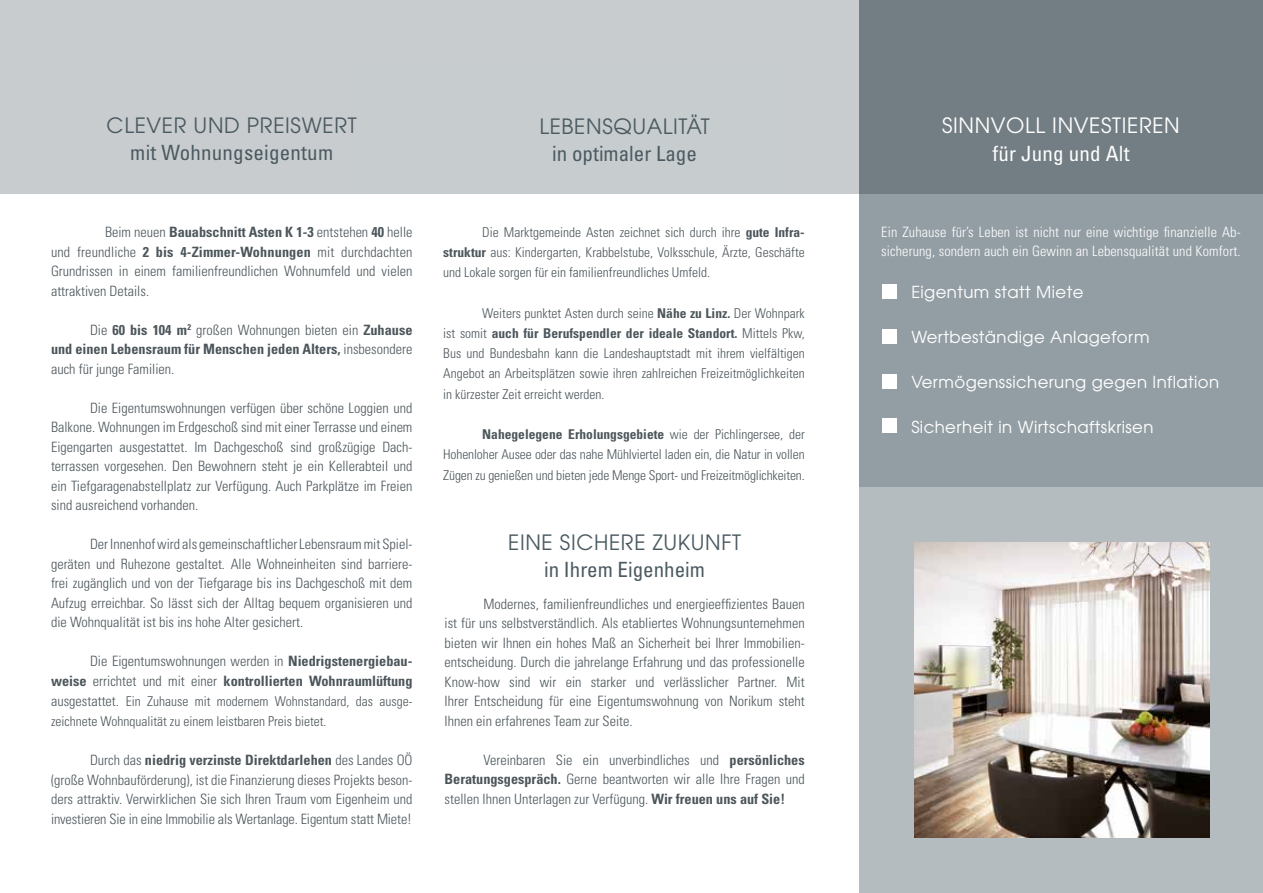
<style>
.page{position:relative;width:1263px;height:893px;background:#fff}
.page>*{position:absolute;margin:0;border:0;box-sizing:border-box;transform-origin:0 0}
.t1{font:21px "Avant Garde LT";letter-spacing:.03em;color:#4b5a61}
.t2{font:condensed 21px "Univers";color:#4b5a61}
.t3{font:21px "Avant Garde LT";letter-spacing:.03em;color:#fff}
.t4{font:condensed 21px "Univers";letter-spacing:.01em;color:#fff}
.t5{font:16.5px "Avant Garde";letter-spacing:.025em;color:#fff}
.t6{font:300 condensed 14.25px/19.5px "Univers";color:#4c565b;text-align:justify}
.t7{font:300 condensed 14.25px/19.5px "Univers";letter-spacing:.005em;color:#fff}
.t8{font:700 condensed 14.25px/19.5px "Univers";color:#4c565b;text-align:right}
.t9{font:300 condensed 13.5px/20.2px "Univers";color:#4c565b;text-align:justify}
.s1{font-weight:700}
.s2{font-weight:300}
.s3{font-size:14.25px}
</style>
<div class="page">
<div style="left:859px;top:0;width:404px;height:893px;background:#939ea4"></div>
<svg style="left:0;top:0;width:1263px;height:194px;background:#acb3b6"></svg>
<div style="left:882px;top:284px;width:15px;height:15px;background:#fff"></div>
<div style="left:882px;top:330px;width:15px;height:14px;background:#fff"></div>
<div style="left:882px;top:375px;width:15px;height:14px;background:#fff"></div>
<div style="left:882px;top:418px;width:15px;height:14px;background:#fff"></div>
<div style="left:857px;top:487px;width:406px;height:406px;background:#b4bcc0"></div>
<img style="left:914px;top:542px;width:295px;height:295px">
<h1 class="t1" style="left:107px;top:113px;width:252px">CLEVER UND PREISWERT</h1>
<h1 class="t2" style="left:130px;top:139px;width:204px">mit Wohnungseigentum</h1>
<p class="t6" style="left:51px;top:222px;width:363px;text-indent:54px">Beim neuen <span class="s1">Bauabschnitt Asten K 1-3</span> entstehen <span class="s1">40</span> helle und freundliche <span class="s1">2 bis 4-Zimmer-Wohnungen</span> mit durchdachten Grundrissen in einem familienfreundlichen Wohnumfeld und vielen attraktiven Details.</p>
<p class="t6" style="left:51px;top:320px;width:363px;text-indent:39px">Die <span class="s1">60 bis 104 m</span><sup>2</sup> großen Wohnungen bieten ein <span class="s1">Zuhause und einen Lebensraum für Menschen jeden Alters,</span> insbesondere auch für junge Familien.</p>
<p class="t6" style="left:51px;top:398px;width:363px;text-indent:39px">Die Eigentumswohnungen verfügen über schöne Loggien und Balkone. Wohnungen im Erdgeschoß sind mit einer Terrasse und einem Eigengarten ausgestattet. Im Dachgeschoß sind großzügige Dach&shy;terrassen vorgesehen. Den Bewohnern steht je ein Kellerabteil und ein Tiefgaragenabstellplatz zur Verfügung. Auch Parkplätze im Freien sind ausreichend vorhanden.</p>
<p class="t6" style="left:51px;top:534px;width:363px;text-indent:39px">Der Innenhof wird als gemeinschaftlicher Lebensraum mit Spiel&shy;geräten und Ruhezone gestaltet. Alle Wohneinheiten sind barriere&shy;frei zugänglich und von der Tiefgarage bis ins Dachgeschoß mit dem Aufzug erreichbar. So lässt sich der Alltag bequem organisieren und die Wohnqualität ist bis ins hohe Alter gesichert.</p>
<p class="t8" style="left:51px;top:651px;width:363px"><span class="s2">Die Eigentumswohnungen werden in</span> Niedrigstenergiebau&shy;weise <span class="s2">errichtet und mit einer</span> kontrollierten Wohnraumlüftung</p>
<p class="t9" style="left:51px;top:691px;width:363px"><span class="s3">ausgestattet.</span> Ein Zuhause mit modernem Wohnstandard, das ausge&shy;zeichnete Wohnqualität zu einem leistbaren Preis bietet.</p>
<p class="t6" style="left:51px;top:750px;width:363px;text-indent:39px">Durch das <span class="s1">niedrig verzinste Direktdarlehen</span> des Landes OÖ (große Wohnbauförderung), ist die Finanzierung dieses Projekts beson&shy;ders attraktiv. Verwirklichen Sie sich Ihren Traum vom Eigenheim und investieren Sie in eine Immobilie als Wertanlage. Eigentum statt Miete!</p>
<h1 class="t1" style="left:539px;top:114px;width:172px">LEBENSQUALITÄT</h1>
<h1 class="t2" style="left:552px;top:140px;width:146px">in optimaler Lage</h1>
<p class="t9" style="left:443px;top:222px;width:363px;text-indent:39px">Die Marktgemeinde Asten zeichnet sich durch ihre <span class="s1">gute Infra&shy;struktur</span> aus: Kindergarten, Krabbelstube, Volksschule, Ärzte, Geschäfte und Lokale sorgen für ein familienfreundliches Umfeld.</p>
<p class="t9" style="left:443px;top:303px;width:363px;text-indent:39px">Weiters punktet Asten durch seine <span class="s1">Nähe zu Linz.</span> Der Wohnpark ist somit <span class="s1">auch für Berufspendler der ideale Standort.</span> Mittels Pkw, Bus und Bundesbahn kann die Landeshauptstadt mit ihrem vielfältigen Angebot an Arbeitsplätzen sowie ihren zahlreichen Freizeitmöglichkeiten in kürzester Zeit erreicht werden.</p>
<p class="t9" style="left:443px;top:424px;width:363px;text-indent:39px"><span class="s1">Nahegelegene Erholungsgebiete</span> wie der Pichlingersee, der Hohenloher Ausee oder das nahe Mühlviertel laden ein, die Natur in vollen Zügen zu genießen und bieten jede Menge Sport- und Freizeitmöglichkeiten.</p>
<h1 class="t1" style="left:508px;top:530px;width:234px">EINE SICHERE ZUKUNFT</h1>
<h1 class="t2" style="left:544px;top:556px;width:162px">in Ihrem Eigenheim</h1>
<p class="t6" style="left:445px;top:594px;width:362px;text-indent:39px">Modernes, familienfreundliches und energieeffizientes Bauen ist für uns selbstverständlich. Als etabliertes Wohnungsunternehmen bieten wir Ihnen ein hohes Maß an Sicherheit bei Ihrer Immobilien&shy;entscheidung. Durch die jahrelange Erfahrung und das professionelle Know-how sind wir ein starker und verlässlicher Partner. Mit Ihrer Entscheidung für eine Eigentumswohnung von Norikum steht Ihnen ein erfahrenes Team zur Seite.</p>
<p class="t6" style="left:445px;top:750px;width:362px;text-indent:39px">Vereinbaren Sie ein unverbindliches und <span class="s1">persönliches Beratungsgespräch.</span> Gerne beantworten wir alle Ihre Fragen und stellen Ihnen Unterlagen zur Verfügung. <span class="s1">Wir freuen uns auf Sie!</span></p>
<h1 class="t3" style="left:942px;top:113px;width:239px">SINNVOLL INVESTIEREN</h1>
<h1 class="t4" style="left:992px;top:140px;width:139px">für Jung und Alt</h1>
<p class="t7" style="left:881px;top:222px;width:361px">Ein Zuhause für’s Leben ist nicht nur eine wichtige finanzielle Ab&shy;sicherung, sondern auch ein Gewinn an Lebensqualität und Komfort.</p>
<p class="t5" style="left:911px;top:282px;width:174px">Eigentum statt Miete</p>
<p class="t5" style="left:911px;top:327px;width:240px">Wertbeständige Anlageform</p>
<p class="t5" style="left:911px;top:372px;width:309px">Vermögenssicherung gegen Inflation</p>
<p class="t5" style="left:911px;top:417px;width:244px">Sicherheit in Wirtschaftskrisen</p>
</div>
